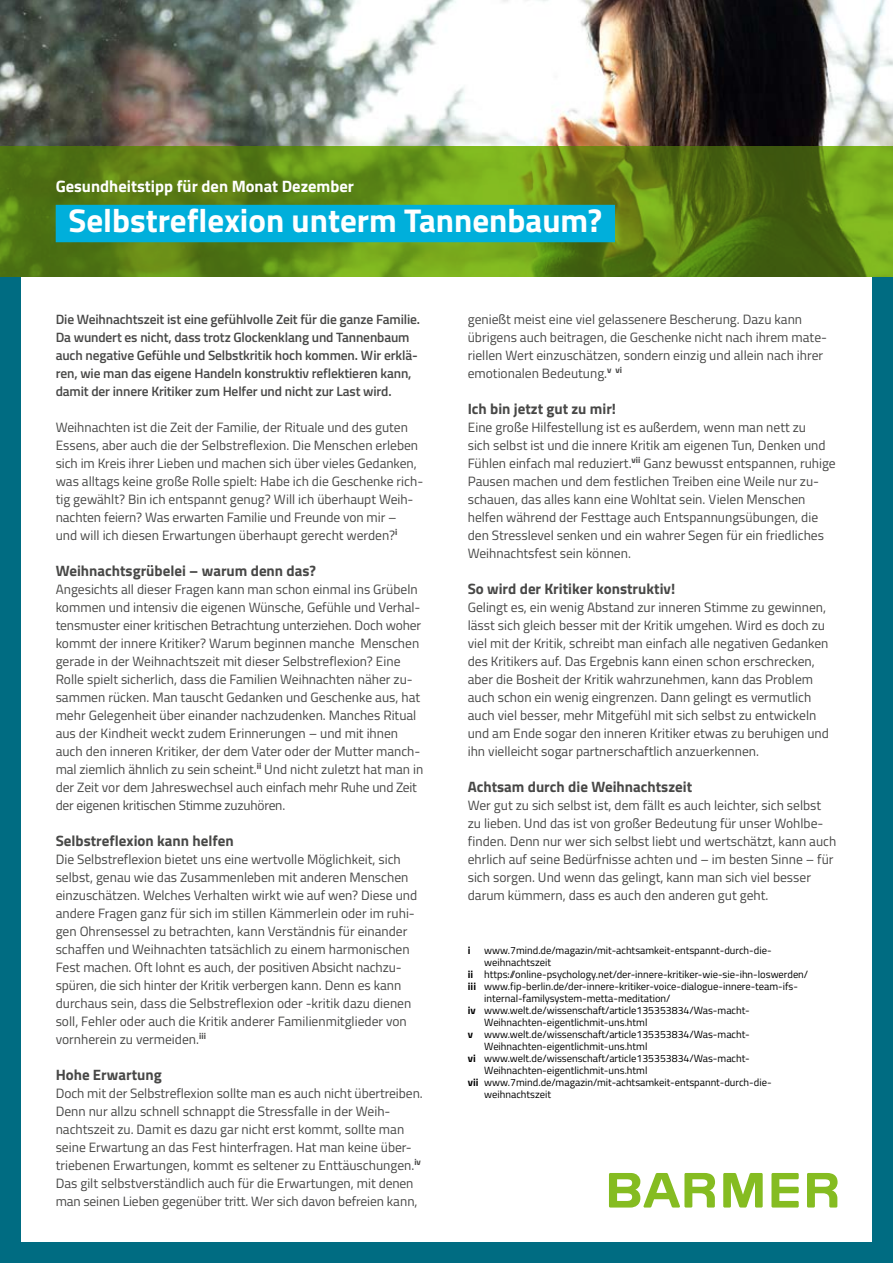
<style>
.page{position:relative;width:893px;height:1263px;background:#fff}
.page>*{position:absolute;margin:0;border:0;box-sizing:border-box;transform-origin:0 0}
.t1{font:700 33px "BGEK Titillium";color:#fff}
.t2{font:700 16.5px "BGEK Titillium";color:#fff}
.t3{font:700 15px "BGEK Titillium";color:#484847}
.t4{font:13.5px/18px "BGEK Titillium";color:#484847}
.t5{font:600 13.5px/18px "BGEK Titillium";letter-spacing:-.01em;color:#484847}
.t6{font:10.5px "BGEK Titillium";color:#000}
.t7{font:700 10.5px "BGEK Titillium";color:#000}
.s1{font-weight:700}
</style>
<div class="page">
<img style="left:0;top:0;width:893px;height:146px">
<svg style="left:0;top:146px;width:893px;height:131px;background:#5e8516"></svg>
<div style="left:56px;top:205px;width:559px;height:37px;background:#00afdb"></div>
<div style="left:0;top:277px;width:893px;height:986px;background:#006c82"></div>
<div style="left:22px;top:277px;width:850px;height:965px;background:#fff"></div>
<svg style="left:609px;top:1173px;width:228px;height:34px"></svg>
<p class="t2" style="left:56px;top:174px;width:300px">Gesundheitstipp für den Monat Dezember</p>
<h1 class="t1" style="left:68px;top:196px;width:535px">Selbstreflexion unterm Tannenbaum?</h1>
<p class="t5" style="left:56px;top:310px;width:366px">Die Weihnachtszeit ist eine gefühlvolle Zeit für die ganze Familie.<br>Da wundert es nicht, dass trotz Glockenklang und Tannenbaum auch negative Gefühle und Selbstkritik hoch kommen. Wir erklä&shy;ren, wie man das eigene Handeln konstruktiv reflektieren kann, damit der innere Kritiker zum Helfer und nicht zur Last wird.</p>
<p class="t4" style="left:56px;top:418px;width:369px">Weihnachten ist die Zeit der Familie, der Rituale und des guten Essens, aber auch die der Selbstreflexion. Die Menschen erleben sich im Kreis ihrer Lieben und machen sich über vieles Gedanken, was alltags keine große Rolle spielt: Habe ich die Geschenke rich‑ tig gewählt? Bin ich entspannt genug? Will ich überhaupt Weih‑ nachten feiern? Was erwarten Familie und Freunde von mir –<br>und will ich diesen Erwartungen überhaupt gerecht werden?<sup>i</sup></p>
<p class="t3" style="left:56px;top:559px;width:262px">Weihnachtsgrübelei – warum denn das?</p>
<p class="t4" style="left:56px;top:580px;width:369px">Angesichts all dieser Fragen kann man schon einmal ins Grübeln kommen und intensiv die eigenen Wünsche, Gefühle und Verhal‑ tensmuster einer kritischen Betrachtung unterziehen. Doch woher kommt der innere Kritiker? Warum beginnen manche Menschen gerade in der Weihnachtszeit mit dieser Selbstreflexion? Eine Rolle spielt sicherlich, dass die Familien Weihnachten näher zu‑ sammen rücken. Man tauscht Gedanken und Geschenke aus, hat mehr Gelegenheit über einander nachzudenken. Manches Ritual aus der Kindheit weckt zudem Erinnerungen – und mit ihnen auch den inneren Kritiker, der dem Vater oder der Mutter manch‑ mal ziemlich ähnlich zu sein scheint.<sup>ii</sup> Und nicht zuletzt hat man in der Zeit vor dem Jahreswechsel auch einfach mehr Ruhe und Zeit der eigenen kritischen Stimme zuzuhören.</p>
<p class="t3" style="left:56px;top:829px;width:179px">Selbstreflexion kann helfen</p>
<p class="t4" style="left:56px;top:850px;width:363px">Die Selbstreflexion bietet uns eine wertvolle Möglichkeit, sich selbst, genau wie das Zusammenleben mit anderen Menschen einzuschätzen. Welches Verhalten wirkt wie auf wen? Diese und andere Fragen ganz für sich im stillen Kämmerlein oder im ruhi‑ gen Ohrensessel zu betrachten, kann Verständnis für einander schaffen und Weihnachten tatsächlich zu einem harmonischen Fest machen. Oft lohnt es auch, der positiven Absicht nachzu‑ spüren, die sich hinter der Kritik verbergen kann. Denn es kann durchaus sein, dass die Selbstreflexion oder -kritik dazu dienen soll, Fehler oder auch die Kritik anderer Familienmitglieder von vornherein zu vermeiden.<sup>iii</sup></p>
<p class="t3" style="left:56px;top:1063px;width:108px">Hohe Erwartung</p>
<p class="t4" style="left:56px;top:1084px;width:369px">Doch mit der Selbstreflexion sollte man es auch nicht übertreiben.<br>Denn nur allzu schnell schnappt die Stressfalle in der Weih‑ nachtszeit zu. Damit es dazu gar nicht erst kommt, sollte man seine Erwartung an das Fest hinterfragen. Hat man keine über‑ triebenen Erwartungen, kommt es seltener zu Enttäuschungen.<sup>iv </sup>Das gilt selbstverständlich auch für die Erwartungen, mit denen man seinen Lieben gegenüber tritt. Wer sich davon befreien kann,</p>
<p class="t4" style="left:468px;top:310px;width:361px">genießt meist eine viel gelassenere Bescherung. Dazu kann übrigens auch beitragen, die Geschenke nicht nach ihrem mate‑ riellen Wert einzuschätzen, sondern einzig und allein nach ihrer emotionalen Bedeutung.<sup>v</sup> <sup>vi</sup></p>
<p class="t3" style="left:468px;top:397px;width:150px">Ich bin jetzt gut zu mir!</p>
<p class="t4" style="left:468px;top:418px;width:370px">Eine große Hilfestellung ist es außerdem, wenn man nett zu<br>sich selbst ist und die innere Kritik am eigenen Tun, Denken und Fühlen einfach mal reduziert.<sup>vii</sup> Ganz bewusst entspannen, ruhige Pausen machen und dem festlichen Treiben eine Weile nur zu‑ schauen, das alles kann eine Wohltat sein. Vielen Menschen helfen während der Festtage auch Entspannungsübungen, die den Stresslevel senken und ein wahrer Segen für ein friedliches Weihnachtsfest sein können.</p>
<p class="t3" style="left:468px;top:577px;width:209px">So wird der Kritiker konstruktiv!</p>
<p class="t4" style="left:468px;top:598px;width:363px">Gelingt es, ein wenig Abstand zur inneren Stimme zu gewinnen, lässt sich gleich besser mit der Kritik umgehen. Wird es doch zu viel mit der Kritik, schreibt man einfach alle negativen Gedanken des Kritikers auf. Das Ergebnis kann einen schon erschrecken, aber die Bosheit der Kritik wahrzunehmen, kann das Problem auch schon ein wenig eingrenzen. Dann gelingt es vermutlich auch viel besser, mehr Mitgefühl mit sich selbst zu entwickeln und am Ende sogar den inneren Kritiker etwas zu beruhigen und ihn vielleicht sogar partnerschaftlich anzuerkennen.</p>
<p class="t3" style="left:468px;top:775px;width:226px">Achtsam durch die Weihnachtszeit</p>
<p class="t4" style="left:468px;top:796px;width:370px">Wer gut zu sich selbst ist, dem fällt es auch leichter, sich selbst zu lieben. Und das ist von großer Bedeutung für unser Wohlbe‑ finden. Denn nur wer sich selbst liebt und wertschätzt, kann auch ehrlich auf seine Bedürfnisse achten und – im besten Sinne – für sich sorgen. Und wenn das gelingt, kann man sich viel besser darum kümmern, dass es auch den anderen gut geht.</p>
<p class="t7" style="left:468px;top:942px;width:4px">i</p>
<p class="t6" style="left:484px;top:943px;width:287px">www.7mind.de/magazin/mit-achtsamkeit-entspannt-durch-die-</p>
<p class="t6" style="left:484px;top:955px;width:68px">weihnachtszeit</p>
<p class="t6" style="left:468px;top:967px;width:342px"><span class="s1">ii</span> https://online-psychology.net/der-innere-kritiker-wie-sie-ihn-loswerden/</p>
<p class="t6" style="left:468px;top:979px;width:330px"><span class="s1">iii</span> www.fip-berlin.de/der-innere-kritiker-voice-dialogue-innere-team-ifs-</p>
<p class="t6" style="left:484px;top:991px;width:188px">internal-familysystem-metta-meditation/</p>
<p class="t6" style="left:468px;top:1003px;width:281px"><span class="s1">iv</span> www.welt.de/wissenschaft/article135353834/Was-macht-</p>
<p class="t6" style="left:484px;top:1015px;width:165px">Weihnachten-eigentlichmit-uns.html</p>
<p class="t6" style="left:468px;top:1027px;width:281px"><span class="s1">v</span> www.welt.de/wissenschaft/article135353834/Was-macht-</p>
<p class="t6" style="left:484px;top:1039px;width:165px">Weihnachten-eigentlichmit-uns.html</p>
<p class="t6" style="left:468px;top:1051px;width:281px"><span class="s1">vi</span> www.welt.de/wissenschaft/article135353834/Was-macht-</p>
<p class="t6" style="left:484px;top:1063px;width:165px">Weihnachten-eigentlichmit-uns.html</p>
<p class="t6" style="left:468px;top:1075px;width:303px"><span class="s1">vii</span> www.7mind.de/magazin/mit-achtsamkeit-entspannt-durch-die-</p>
<p class="t6" style="left:484px;top:1087px;width:68px">weihnachtszeit</p>
</div>
